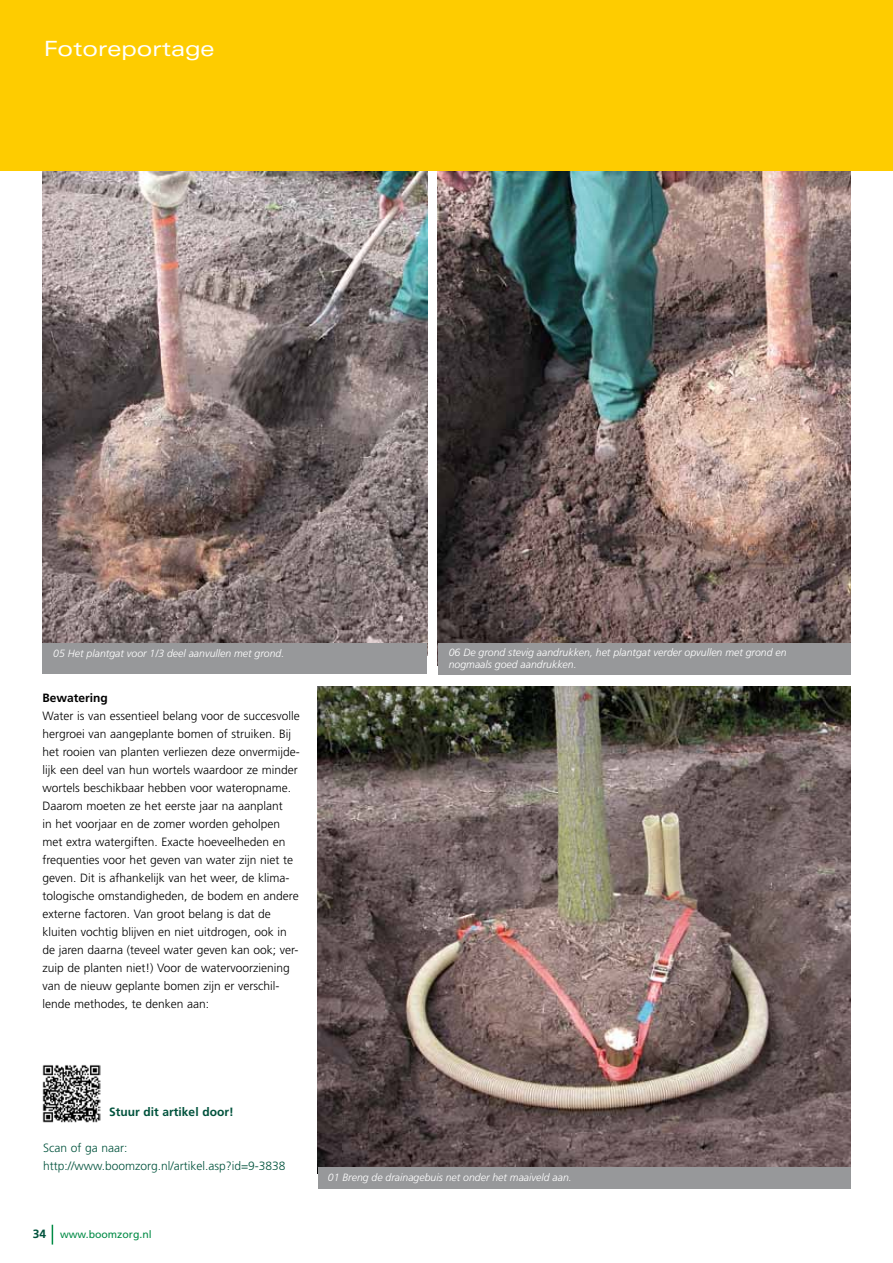
<style>
.page{position:relative;width:893px;height:1263px;background:#fff}
.page>*{position:absolute;margin:0;border:0;box-sizing:border-box;transform-origin:0 0}
.t1{font:expanded 21px "Univers";color:#fff}
.t2{font:300 12px/18px "Frutiger";color:#000}
.t3{font:300 12px/18px "Frutiger";color:#00523c}
.t4{font:700 12px "Frutiger";color:#00523c}
.t5{font:700 12px "Frutiger";color:#000}
.t6{font:italic 300 10.5px/12.6px "Frutiger";color:#fff}
.t7{font:10.5px "Frutiger";color:#008b45}
.s1{font-weight:700;font-size:12px;color:#00523c}
</style>
<div class="page">
<svg style="left:52px;top:1225px;width:1px;height:19px"></svg>
<img style="left:43px;top:171px;width:384px;height:472px">
<img style="left:438px;top:171px;width:412px;height:472px">
<div style="left:43px;top:643px;width:384px;height:31px;background:#97989a"></div>
<div style="left:438px;top:643px;width:412px;height:32px;background:#97989a"></div>
<img style="left:318px;top:686px;width:532px;height:481px">
<div style="left:318px;top:1167px;width:532px;height:22px;background:#97989a"></div>
<img style="left:43px;top:1065px;width:58px;height:58px">
<div style="left:0;top:0;width:893px;height:171px;background:#fecc00"></div>
<h1 class="t1" style="left:44px;top:37px;width:172px">Fotoreportage</h1>
<p class="t6" style="left:53px;top:647px;width:233px">05 Het plantgat voor 1/3 deel aanvullen met grond.</p>
<p class="t6" style="left:449px;top:646px;width:339px">06 De grond stevig aandrukken, het plantgat verder opvullen met grond en nogmaals goed aandrukken.</p>
<p class="t5" style="left:43px;top:691px;width:67px">Bewatering</p>
<p class="t2" style="left:43px;top:707px;width:259px">Water is van essentieel belang voor de succesvolle hergroei van aangeplante bomen of struiken. Bij het rooien van planten verliezen deze onvermijde&shy;lijk een deel van hun wortels waardoor ze minder wortels beschikbaar hebben voor wateropname.<br>Daarom moeten ze het eerste jaar na aanplant<br>in het voorjaar en de zomer worden geholpen met extra watergiften. Exacte hoeveelheden en frequenties voor het geven van water zijn niet te geven. Dit is afhankelijk van het weer, de klima&shy;tologische omstandigheden, de bodem en andere externe factoren. Van groot belang is dat de kluiten vochtig blijven en niet uitdrogen, ook in de jaren daarna (teveel water geven kan ook; ver&shy;zuip de planten niet!) Voor de watervoorziening van de nieuw geplante bomen zijn er verschil&shy;lende methodes, te denken aan:</p>
<p class="t4" style="left:109px;top:1105px;width:126px">Stuur dit artikel door!</p>
<p class="t3" style="left:43px;top:1139px;width:244px">Scan of ga naar: http://www.boomzorg.nl/artikel.asp?id=9-3838</p>
<p class="t7" style="left:33px;top:1228px;width:120px"><span class="s1">34</span> www.boomzorg.nl</p>
<p class="t6" style="left:328px;top:1171px;width:245px">01 Breng de drainagebuis net onder het maaiveld aan.</p>
</div>
